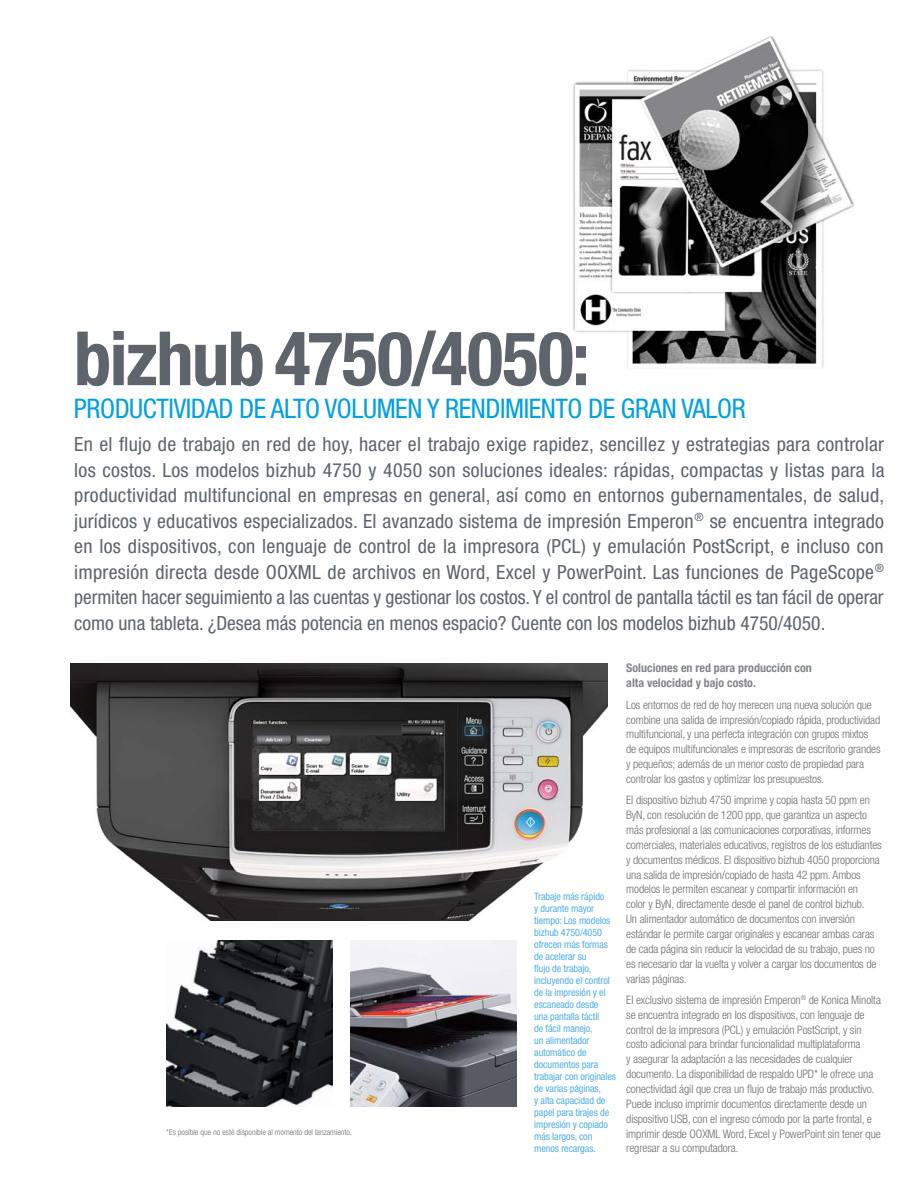
<style>
.page{position:relative;width:918px;height:1188px;background:#fff}
.page>*{position:absolute;margin:0;border:0;box-sizing:border-box;transform-origin:0 0}
.t1{font:700 condensed 75px "Helvetica Neue LT Std";letter-spacing:-.02em;color:#5d646c}
.t2{font:condensed 27px "Helvetica Neue LT Std";letter-spacing:-.015em;color:#00a1df}
.t3{font:condensed 19.5px/25.5px "Helvetica Neue LT Std";color:#5d646c;text-align:justify}
.t4{font:700 condensed 12px/15px "Helvetica Neue LT Std";color:#81858a}
.t5{font:300 condensed 11.7px/14.9px "Helvetica Neue LT Std";letter-spacing:-.01em;color:#6d6e71}
.t6{font:condensed 10.2px/12px "Helvetica Neue LT Std";letter-spacing:-.01em;color:#53b0e4}
.t7{font:300 condensed 8.25px "Helvetica Neue LT Std";color:#6d6e71}
</style>
<div class="page">
<img style="left:573px;top:36px;width:282px;height:332px">
<img style="left:70px;top:664px;width:538px;height:257px">
<img style="left:350px;top:941px;width:166px;height:166px">
<img style="left:166px;top:941px;width:166px;height:166px">
<h1 class="t1" style="left:74px;top:331px;width:518px">bizhub 4750/4050:</h1>
<h2 class="t2" style="left:74px;top:399px;width:673px">PRODUCTIVIDAD DE ALTO VOLUMEN Y RENDIMIENTO DE GRAN VALOR</h2>
<p class="t3" style="left:74px;top:433px;width:812px">En el flujo de trabajo en red de hoy, hacer el trabajo exige rapidez, sencillez y estrategias para controlar los costos. Los modelos bizhub 4750 y 4050 son soluciones ideales: rápidas, compactas y listas para la productividad multifuncional en empresas en general, así como en entornos gubernamentales, de salud, jurídicos y educativos especializados. El avanzado sistema de impresión Emperon<sup>®</sup> se encuentra integrado en los dispositivos, con lenguaje de control de la impresora (PCL) y emulación PostScript, e incluso con impresión directa desde OOXML de archivos en Word, Excel y PowerPoint. Las funciones de PageScope<sup>® </sup>permiten hacer seguimiento a las cuentas y gestionar los costos. Y el control de pantalla táctil es tan fácil de operar como una tableta. ¿Desea más potencia en menos espacio? Cuente con los modelos bizhub 4750/4050.</p>
<p class="t4" style="left:626px;top:662px;width:187px">Soluciones en red para producción con alta velocidad y bajo costo.</p>
<p class="t5" style="left:626px;top:698px;width:256px">Los entornos de red de hoy merecen una nueva solución que combine una salida de impresión/copiado rápida, productividad multifuncional, y una perfecta integración con grupos mixtos de equipos multifuncionales e impresoras de escritorio grandes y pequeños; además de un menor costo de propiedad para controlar los gastos y optimizar los presupuestos.</p>
<p class="t5" style="left:626px;top:794px;width:257px">El dispositivo bizhub 4750 imprime y copia hasta 50 ppm en ByN, con resolución de 1200 ppp, que garantiza un aspecto más profesional a las comunicaciones corporativas, informes comerciales, materiales educativos, registros de los estudiantes y documentos médicos. El dispositivo bizhub 4050 proporciona una salida de impresión/copiado de hasta 42 ppm. Ambos modelos le permiten escanear y compartir información en<br>color y ByN, directamente desde el panel de control bizhub.<br>Un alimentador automático de documentos con inversión estándar le permite cargar originales y escanear ambas caras de cada página sin reducir la velocidad de su trabajo, pues no es necesario dar la vuelta y volver a cargar los documentos de varias páginas.</p>
<p class="t5" style="left:626px;top:993px;width:256px">El exclusivo sistema de impresión Emperon<sup>®</sup> de Konica Minolta se encuentra integrado en los dispositivos, con lenguaje de control de la impresora (PCL) y emulación PostScript, y sin costo adicional para brindar funcionalidad multiplataforma<br>y asegurar la adaptación a las necesidades de cualquier documento. La disponibilidad de respaldo UPD* le ofrece una conectividad ágil que crea un flujo de trabajo más productivo.<br>Puede incluso imprimir documentos directamente desde un dispositivo USB, con el ingreso cómodo por la parte frontal, e imprimir desde OOXML Word, Excel y PowerPoint sin tener que regresar a su computadora.</p>
<p class="t6" style="left:534px;top:892px;width:83px">Trabaje más rápido<br>y durante mayor tiempo: Los modelos bizhub 4750/4050 ofrecen más formas de acelerar su<br>flujo de trabajo, incluyendo el control de la impresión y el escaneado desde<br>una pantalla táctil<br>de fácil manejo,<br>un alimentador automático de documentos para trabajar con originales de varias páginas,<br>y alta capacidad de papel para tirajes de impresión y copiado más largos, con menos recargas.</p>
<p class="t7" style="left:166px;top:1129px;width:187px">* Es posible que no esté disponible al momento del lanzamiento.</p>
</div>
